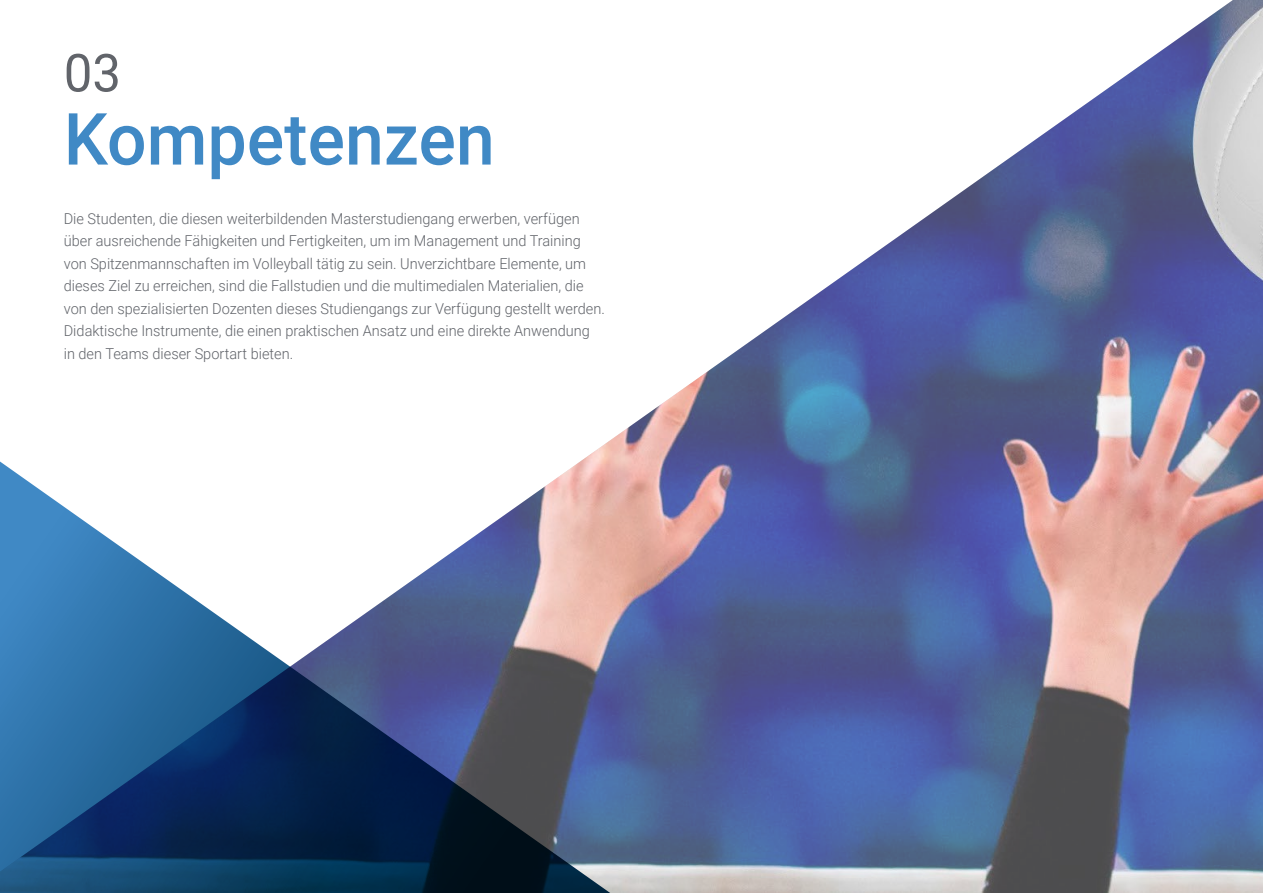
<style>
.page{position:relative;width:1263px;height:893px;background:#fff}
.page>*{position:absolute;margin:0;border:0;box-sizing:border-box;transform-origin:0 0}
.t1{font:500 72px "Roboto";color:#4089c5}
.t2{font:52.5px "Roboto";color:#61646a}
.t3{font:300 15px/22.5px "Roboto";color:#61646a}
</style>
<div class="page">
<img style="left:602px;top:0;width:661px;height:893px">
<svg style="left:0;top:446px;width:640px;height:447px"></svg>
<h2 class="t2" style="left:64px;top:36px;width:59px">03</h2>
<h1 class="t1" style="left:64px;top:89px;width:432px">Kompetenzen</h1>
<p class="t3" style="left:64px;top:207px;width:543px">Die Studenten, die diesen weiterbildenden Masterstudiengang erwerben, verfügen über ausreichende Fähigkeiten und Fertigkeiten, um im Management und Training von Spitzenmannschaften im Volleyball tätig zu sein. Unverzichtbare Elemente, um dieses Ziel zu erreichen, sind die Fallstudien und die multimedialen Materialien, die von den spezialisierten Dozenten dieses Studiengangs zur Verfügung gestellt werden.<br>Didaktische Instrumente, die einen praktischen Ansatz und eine direkte Anwendung<br>in den Teams dieser Sportart bieten.</p>
</div>
